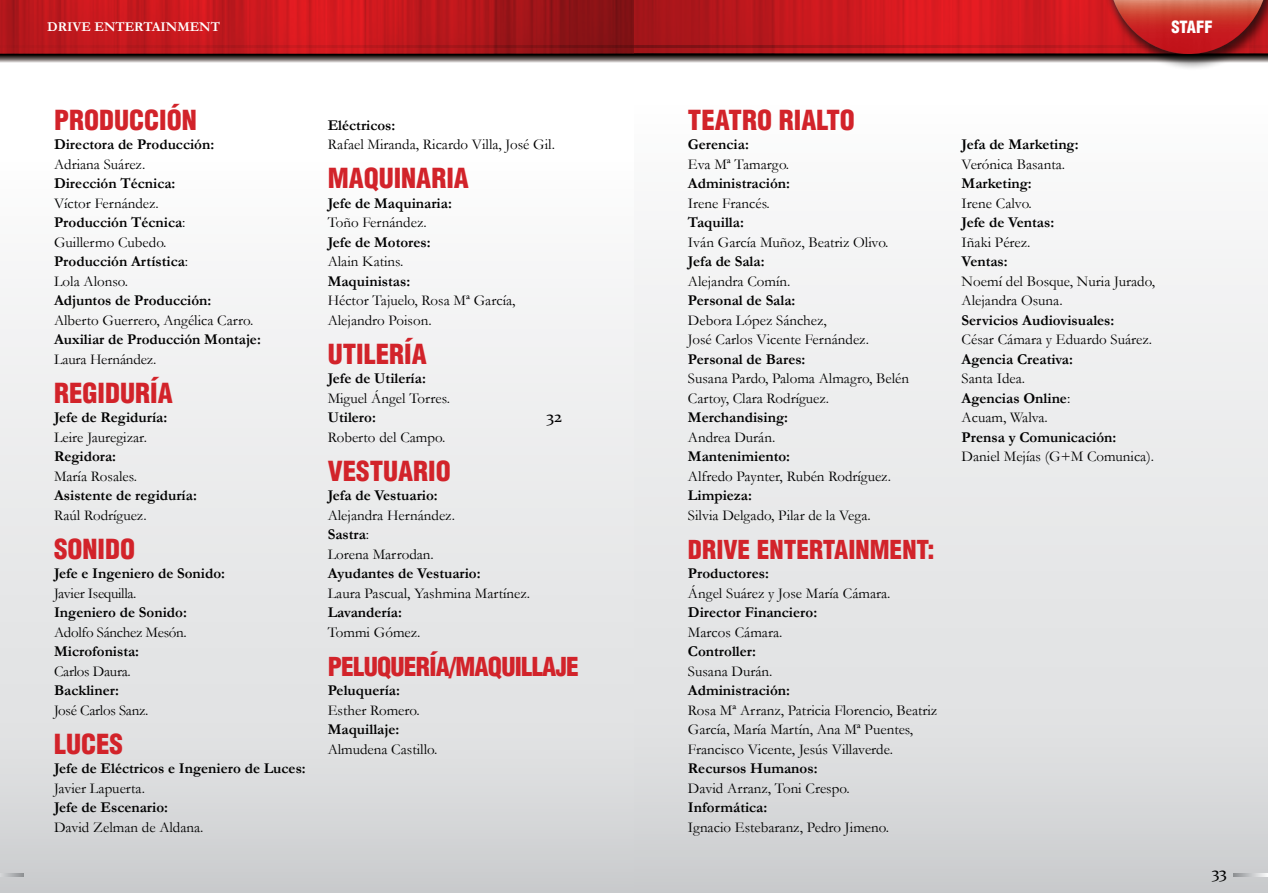
<style>
.page{position:relative;width:1268px;height:893px;background:#fff}
.page>*{position:absolute;margin:0;border:0;box-sizing:border-box;transform-origin:0 0}
.t1{font:900 condensed 27px "Helvetica";color:#d2232a}
.t2{font:900 condensed 25.5px "Helvetica";letter-spacing:-.03em;color:#d2232a}
.t3{font:900 condensed 25.5px "Helvetica";color:#d2232a}
.t4{font:900 condensed 16.5px "Helvetica";color:#fff}
.t5{font:16.5px "Constantia";color:#000}
.t6{font:15px/19.5px "Garamond";color:#000}
.t7{font:700 15px "Garamond";color:#000}
.t8{font:15px "Garamond";letter-spacing:-.02em;color:#000}
.t9{font:700 13.5px "Garamond";color:#fff}
.s1{font-weight:700}
</style>
<div class="page">
<div style="left:0;top:53px;width:634px;height:840px;background:linear-gradient(to bottom,#fff,#d3d5d6)"></div>
<div style="left:634px;top:0;width:633px;height:893px;background:linear-gradient(to bottom,#fff,#d3d5d6)"></div>
<svg style="left:0;top:53px;width:1099px;height:9px"></svg>
<svg style="left:1232px;top:873px;width:35px;height:3px"></svg>
<svg style="left:0;top:873px;width:23px;height:3px"></svg>
<svg style="left:0;top:0;width:1099px;height:53px"></svg>
<div style="left:1102px;top:0;width:165px;height:71px;background:#000;opacity:.61"></div>
<div style="left:1099px;top:0;width:168px;height:62px;background:#000;opacity:.75"></div>
<svg style="left:1108px;top:0;width:159px;height:54px"></svg>
<p class="t9" style="left:47px;top:18px;width:174px">DRIVE ENTERTAINMENT</p>
<h1 class="t1" style="left:54px;top:103px;width:144px">PRODUCCIÓN</h1>
<p class="t7" style="left:54px;top:135px;width:162px">Directora de Producción:</p>
<p class="t6" style="left:54px;top:154px;width:93px">Adriana Suárez.</p>
<p class="t7" style="left:54px;top:174px;width:123px">Dirección Técnica:</p>
<p class="t6" style="left:54px;top:193px;width:136px">Víctor Fernández.<br><span class="s1">Producción Técnica</span>:<br>Guillermo Cubedo.<br><span class="s1">Producción Artística</span>:<br>Lola Alonso.</p>
<p class="t7" style="left:54px;top:291px;width:159px">Adjuntos de Producción:</p>
<p class="t6" style="left:54px;top:310px;width:201px">Alberto Guerrero, Angélica Carro.</p>
<p class="t7" style="left:54px;top:330px;width:208px">Auxiliar de Producción Montaje:</p>
<p class="t6" style="left:54px;top:349px;width:104px">Laura Hernández.</p>
<h1 class="t1" style="left:54px;top:376px;width:120px">REGIDURÍA</h1>
<p class="t7" style="left:54px;top:408px;width:115px">Jefe de Regiduría:</p>
<p class="t6" style="left:54px;top:427px;width:94px">Leire Jauregizar.</p>
<p class="t7" style="left:54px;top:447px;width:64px">Regidora:</p>
<p class="t6" style="left:54px;top:466px;width:84px">María Rosales.</p>
<p class="t7" style="left:54px;top:486px;width:144px">Asistente de regiduría:</p>
<p class="t6" style="left:54px;top:505px;width:94px">Raúl Rodríguez.</p>
<h1 class="t1" style="left:54px;top:532px;width:83px">SONIDO</h1>
<p class="t7" style="left:54px;top:564px;width:172px">Jefe e Ingeniero de Sonido:</p>
<p class="t8" style="left:54px;top:584px;width:84px">Javier Isequilla.</p>
<p class="t7" style="left:54px;top:603px;width:134px">Ingeniero de Sonido:</p>
<p class="t8" style="left:54px;top:623px;width:134px">Adolfo Sánchez Mesón.</p>
<p class="t7" style="left:54px;top:642px;width:87px">Microfonista:</p>
<p class="t8" style="left:54px;top:662px;width:78px">Carlos Daura.</p>
<p class="t7" style="left:54px;top:681px;width:66px">Backliner:</p>
<p class="t8" style="left:54px;top:701px;width:96px">José Carlos Sanz.</p>
<h1 class="t1" style="left:54px;top:727px;width:71px">LUCES</h1>
<p class="t7" style="left:54px;top:759px;width:253px">Jefe de Eléctricos e Ingeniero de Luces:</p>
<p class="t6" style="left:54px;top:778px;width:92px">Javier Lapuerta.</p>
<p class="t7" style="left:54px;top:798px;width:115px">Jefe de Escenario:</p>
<p class="t6" style="left:54px;top:817px;width:151px">David Zelman de Aldana.</p>
<p class="t7" style="left:327px;top:116px;width:69px">Eléctricos:</p>
<p class="t6" style="left:327px;top:135px;width:229px">Rafael Miranda, Ricardo Villa, José Gil.</p>
<h1 class="t1" style="left:327px;top:161px;width:143px">MAQUINARIA</h1>
<p class="t7" style="left:327px;top:194px;width:126px">Jefe de Maquinaria:</p>
<p class="t6" style="left:327px;top:213px;width:100px">Toño Fernández.</p>
<p class="t7" style="left:327px;top:233px;width:105px">Jefe de Motores:</p>
<p class="t6" style="left:327px;top:252px;width:77px">Alain Katins.</p>
<p class="t7" style="left:327px;top:272px;width:84px">Maquinistas:</p>
<p class="t6" style="left:327px;top:291px;width:189px">Héctor Tajuelo, Rosa Mª García,<br>Alejandro Poison.</p>
<h1 class="t1" style="left:327px;top:337px;width:101px">UTILERÍA</h1>
<p class="t7" style="left:327px;top:369px;width:100px">Jefe de Utilería:</p>
<p class="t6" style="left:327px;top:388px;width:124px">Miguel Ángel Torres.</p>
<p class="t7" style="left:327px;top:408px;width:50px">Utilero:</p>
<p class="t6" style="left:327px;top:427px;width:119px">Roberto del Campo.</p>
<h1 class="t1" style="left:327px;top:454px;width:125px">VESTUARIO</h1>
<p class="t7" style="left:327px;top:486px;width:112px">Jefa de Vestuario:</p>
<p class="t6" style="left:327px;top:505px;width:129px">Alejandra Hernández.<br><span class="s1">Sastra</span>:<br>Lorena Marrodan.</p>
<p class="t7" style="left:327px;top:564px;width:154px">Ayudantes de Vestuario:</p>
<p class="t6" style="left:327px;top:583px;width:204px">Laura Pascual, Yashmina Martínez.</p>
<p class="t7" style="left:327px;top:603px;width:76px">Lavandería:</p>
<p class="t6" style="left:327px;top:622px;width:94px">Tommi Gómez.</p>
<h2 class="t2" style="left:327px;top:650px;width:253px">PELUQUERÍA/MAQUILLAJE</h2>
<p class="t7" style="left:327px;top:681px;width:74px">Peluquería:</p>
<p class="t6" style="left:327px;top:700px;width:94px">Esther Romero.</p>
<p class="t7" style="left:327px;top:720px;width:73px">Maquillaje:</p>
<p class="t6" style="left:327px;top:739px;width:111px">Almudena Castillo.</p>
<p class="t5" style="left:546px;top:405px;width:17px">32</p>
<p class="t4" style="left:1171px;top:17px;width:43px">STAFF</p>
<h1 class="t1" style="left:687px;top:103px;width:168px">TEATRO RIALTO</h1>
<p class="t7" style="left:687px;top:135px;width:62px">Gerencia:</p>
<p class="t6" style="left:687px;top:154px;width:103px">Eva Mª Tamargo.</p>
<p class="t7" style="left:687px;top:174px;width:104px">Administración:</p>
<p class="t6" style="left:687px;top:193px;width:83px">Irene Francés.</p>
<p class="t7" style="left:687px;top:213px;width:57px">Taquilla:</p>
<p class="t6" style="left:687px;top:232px;width:202px">Iván García Muñoz, Beatriz Olivo.</p>
<p class="t7" style="left:687px;top:252px;width:78px">Jefa de Sala:</p>
<p class="t6" style="left:687px;top:271px;width:104px">Alejandra Comín.</p>
<p class="t7" style="left:687px;top:291px;width:109px">Personal de Sala:</p>
<p class="t6" style="left:687px;top:310px;width:182px">Debora López Sánchez,<br>José Carlos Vicente Fernández.</p>
<p class="t7" style="left:687px;top:350px;width:119px">Personal de Bares:</p>
<p class="t6" style="left:687px;top:369px;width:222px">Susana Pardo, Paloma Almagro, Belén<br>Cartoy, Clara Rodríguez.</p>
<p class="t7" style="left:687px;top:408px;width:102px">Merchandising:</p>
<p class="t6" style="left:687px;top:427px;width:89px">Andrea Durán.</p>
<p class="t7" style="left:687px;top:447px;width:104px">Mantenimiento:</p>
<p class="t6" style="left:687px;top:466px;width:204px">Alfredo Paynter, Rubén Rodríguez.</p>
<p class="t7" style="left:687px;top:486px;width:66px">Limpieza:</p>
<p class="t6" style="left:687px;top:505px;width:184px">Silvia Delgado, Pilar de la Vega.</p>
<h2 class="t3" style="left:687px;top:533px;width:248px">DRIVE ENTERTAINMENT:</h2>
<p class="t7" style="left:687px;top:564px;width:82px">Productores:</p>
<p class="t6" style="left:687px;top:583px;width:204px">Ángel Suárez y Jose María Cámara.</p>
<p class="t7" style="left:687px;top:603px;width:131px">Director Financiero:</p>
<p class="t6" style="left:687px;top:622px;width:96px">Marcos Cámara.</p>
<p class="t7" style="left:687px;top:642px;width:70px">Controller:</p>
<p class="t6" style="left:687px;top:661px;width:86px">Susana Durán.</p>
<p class="t7" style="left:687px;top:681px;width:104px">Administración:</p>
<p class="t6" style="left:687px;top:700px;width:251px">Rosa Mª Arranz, Patricia Florencio, Beatriz<br>García, María Martín, Ana Mª Puentes,<br>Francisco Vicente, Jesús Villaverde.</p>
<p class="t7" style="left:687px;top:759px;width:131px">Recursos Humanos:</p>
<p class="t6" style="left:687px;top:778px;width:163px">David Arranz, Toni Crespo.</p>
<p class="t7" style="left:687px;top:798px;width:81px">Informática:</p>
<p class="t6" style="left:687px;top:817px;width:202px">Ignacio Estebaranz, Pedro Jimeno.</p>
<p class="t7" style="left:961px;top:135px;width:118px">Jefa de Marketing:</p>
<p class="t6" style="left:961px;top:154px;width:105px">Verónica Basanta.</p>
<p class="t7" style="left:961px;top:174px;width:72px">Marketing:</p>
<p class="t6" style="left:961px;top:193px;width:72px">Irene Calvo.</p>
<p class="t7" style="left:961px;top:213px;width:94px">Jefe de Ventas:</p>
<p class="t6" style="left:961px;top:232px;width:70px">Iñaki Pérez.</p>
<p class="t7" style="left:961px;top:252px;width:48px">Ventas:</p>
<p class="t6" style="left:961px;top:271px;width:195px">Noemí del Bosque, Nuria Jurado,<br>Alejandra Osuna.</p>
<p class="t7" style="left:961px;top:311px;width:154px">Servicios Audiovisuales:</p>
<p class="t6" style="left:961px;top:330px;width:192px">César Cámara y Eduardo Suárez.</p>
<p class="t7" style="left:961px;top:350px;width:113px">Agencia Creativa:</p>
<p class="t6" style="left:961px;top:369px;width:110px">Santa Idea.<br><span class="s1">Agencias Online</span>:<br>Acuam, Walva.</p>
<p class="t7" style="left:961px;top:428px;width:156px">Prensa y Comunicación:</p>
<p class="t6" style="left:961px;top:447px;width:194px">Daniel Mejías (G+M Comunica).</p>
<p class="t5" style="left:1211px;top:862px;width:16px">33</p>
</div>
